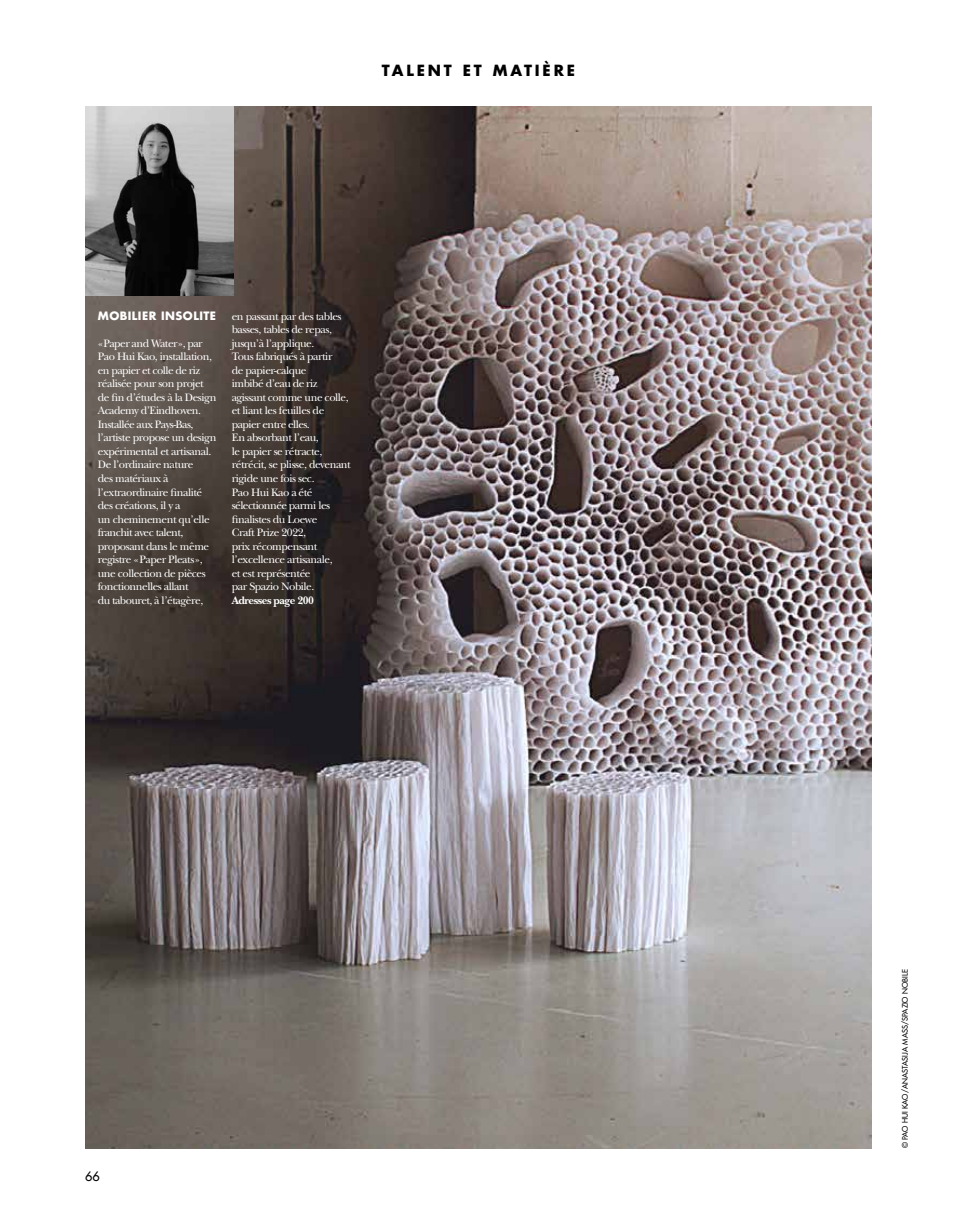
<style>
.page{position:relative;width:957px;height:1212px;background:#fff}
.page>*{position:absolute;margin:0;border:0;box-sizing:border-box;transform-origin:0 0}
.t1{font:700 15px "Futura Std";letter-spacing:.19em;color:#000}
.t2{font:500 12.75px "Futura Std";color:#000}
.t3{font:11.25px/13.5px "New Baskerville Std";letter-spacing:-.04em;color:#fff}
.t4{font:700 11.25px "Futura Std";letter-spacing:.04em;color:#fff}
.t5{font:700 11.25px "New Baskerville Std";letter-spacing:-.04em;color:#fff}
.t6{font:500 7.5px "Futura Std";color:#000}
</style>
<div class="page">
<img style="left:85px;top:106px;width:787px;height:1042px">
<img style="left:85px;top:106px;width:149px;height:190px">
<h1 class="t1" style="left:382px;top:61px;width:194px">TALENT ET MATIÈRE</h1>
<p class="t4" style="left:98px;top:308px;width:120px">MOBILIER INSOLITE</p>
<p class="t3" style="left:98px;top:337px;width:120px">«Paper and Water», par<br>Pao Hui Kao, installation, en papier et colle de riz réalisée pour son projet de fin d’études à la Design<br>Academy d’Eindhoven.<br>Installée aux Pays-Bas, l’artiste propose un design expérimental et artisanal.<br>De l’ordinaire nature<br>des matériaux à l’extraordinaire finalité des créations, il y a<br>un cheminement qu’elle franchit avec talent, proposant dans le même registre «Paper Pleats», une collection de pièces fonctionnelles allant<br>du tabouret, à l’étagère,</p>
<p class="t3" style="left:232px;top:310px;width:121px">en passant par des tables basses, tables de repas, jusqu’à l’applique.<br>Tous fabriqués à partir<br>de papier-calque<br>imbibé d’eau de riz agissant comme une colle, et liant les feuilles de papier entre elles.<br>En absorbant l’eau,<br>le papier se rétracte, rétrécit, se plisse, devenant rigide une fois sec.<br>Pao Hui Kao a été sélectionnée parmi les finalistes du Loewe<br>Craft Prize 2022,<br>prix récompensant l’excellence artisanale,<br>et est représentée<br>par Spazio Nobile.</p>
<p class="t5" style="left:232px;top:593px;width:84px">Adresses page 200</p>
<p class="t2" style="left:85px;top:1168px;width:16px">66</p>
<p class="t6" style="left:900px;top:1148px;width:180px;rotate:-90deg">© PAO HUI KAO/ANASTASIJA MASS/SPAZIO NOBILE</p>
</div>
